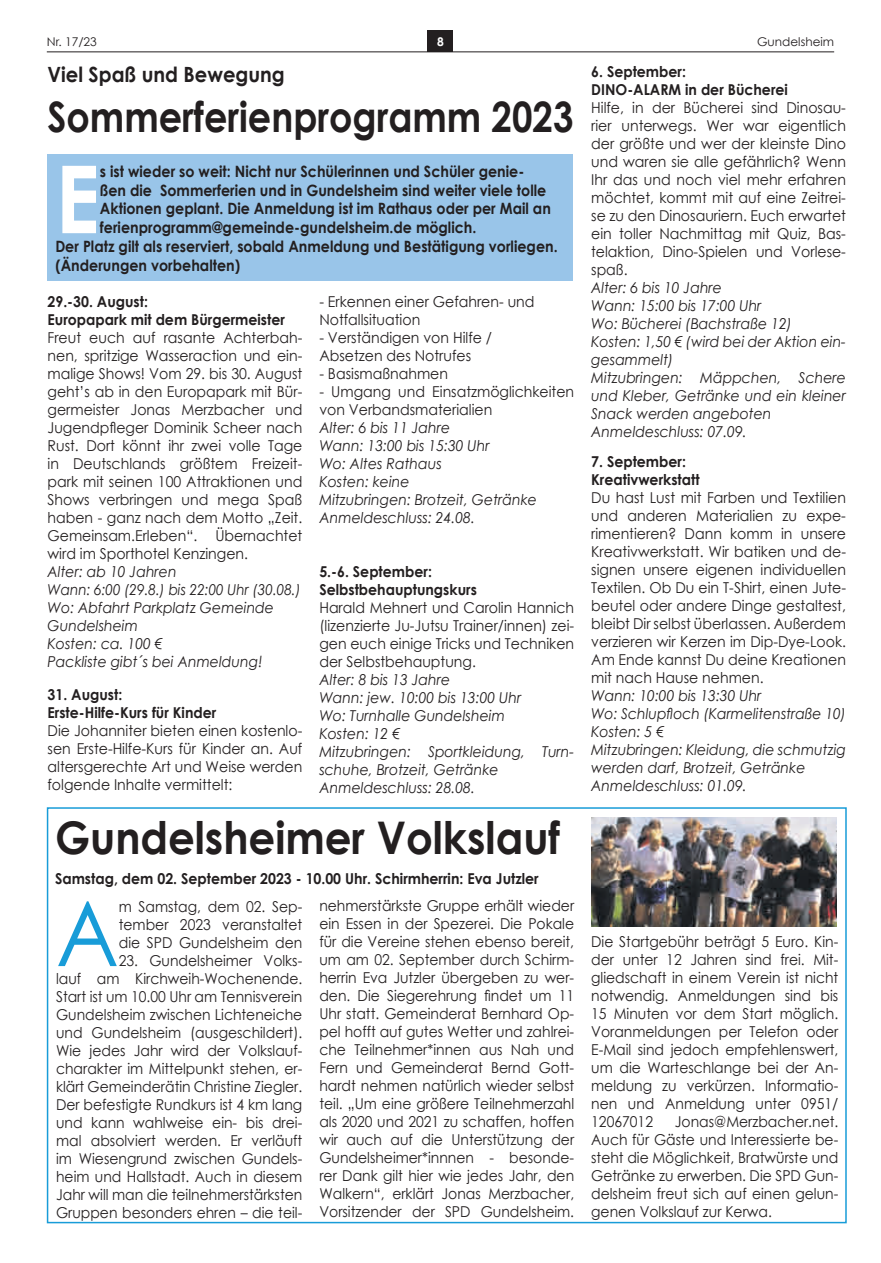
<style>
.page{position:relative;width:881px;height:1263px;background:#fff}
.page>*{position:absolute;margin:0;border:0;box-sizing:border-box;transform-origin:0 0}
.t1{font:700 93.75px "Century Gothic";color:#fff;scale:.91 1}
.t2{font:90.15px "Century Gothic";color:#189cd8;scale:.94 1}
.t3{font:700 45px "Century Gothic";color:#231f20;scale:.93 1}
.t4{font:700 42px "Century Gothic";color:#231f20;scale:.87 1}
.t5{font:700 21px "Century Gothic";color:#231f20;scale:.93 1}
.t6{font:700 15.6px "Century Gothic";color:#231f20;scale:.91 1}
.t7{font:15px/18px "Century Gothic";color:#231f20;text-align:justify;scale:.93 1}
.t8{font:15px/18px "Century Gothic";color:#231f20;text-align:justify;scale:.94 1}
.t9{font:italic 15px/18px "Century Gothic";color:#231f20;scale:.94 1}
.t10{font:700 15px/18px "Century Gothic";color:#231f20;scale:.94 1}
.t11{font:12px "Century Gothic";color:#231f20}
.t12{font:700 12px "Century Gothic";color:#fff}
</style>
<div class="page">
<div style="left:427px;top:30px;width:26px;height:22px;background:#231f20"></div>
<hr style="left:47px;top:52px;width:786px;height:1px;background:#231f20">
<div style="left:48px;top:154px;width:524px;height:127px;background:#99c5e9"></div>
<img style="left:591px;top:817px;width:244px;height:110px">
<div style="left:47px;top:807px;width:799px;height:416px;border:2px solid #189cd8"></div>
<p class="t11" style="left:47px;top:34px;width:52px">Nr. 17/23</p>
<p class="t12" style="left:437px;top:34px;width:8px">8</p>
<p class="t11" style="left:756px;top:34px;width:78px">Gundelsheim</p>
<h3 class="t5" style="left:48px;top:58px;width:256px">Viel spaß und bewegung</h3>
<h3 class="t4" style="left:48px;top:85px;width:605px">sommerferienprogramm 2023</h3>
<h1 class="t1" style="left:55px;top:128px;width:50px">E</h1>
<p class="t6" style="left:100px;top:159px;width:467px">s ist wieder so weit: nicht nur schülerinnen und schüler genie-</p>
<p class="t6" style="left:100px;top:178px;width:492px">ßen die sommerferien und in Gundelsheim sind weiter viele tolle</p>
<p class="t6" style="left:100px;top:197px;width:497px">aktionen geplant. die anmeldung ist im rathaus oder per Mail an</p>
<p class="t6" style="left:100px;top:216px;width:415px">ferienprogramm@gemeinde-gundelsheim.de möglich.</p>
<p class="t6" style="left:55px;top:234px;width:553px">der Platz gilt als reserviert, sobald anmeldung und bestätigung vorliegen.</p>
<p class="t6" style="left:55px;top:253px;width:204px">(Änderungen vorbehalten)</p>
<p class="t8" style="left:319px;top:292px;width:230px">- erkennen einer Gefahren- und notfallsituation</p>
<p class="t8" style="left:319px;top:328px;width:185px">- Verständigen von hilfe / absetzen des notrufes</p>
<p class="t8" style="left:319px;top:364px;width:138px">- Basismaßnahmen</p>
<p class="t8" style="left:319px;top:382px;width:272px">- umgang und einsatzmöglichkeiten von Verbandsmaterialien</p>
<p class="t9" style="left:319px;top:418px;width:233px">Alter: 6 bis 11 Jahre<br>Wann: 13:00 bis 15:30 Uhr<br>Wo: Altes Rathaus<br>Kosten: keine<br>Mitzubringen: Brotzeit, Getränke<br>Anmeldeschluss: 24.08.</p>
<p class="t10" style="left:48px;top:292px;width:254px">29.-30. august:<br>Europapark mit dem bürgermeister</p>
<p class="t8" style="left:48px;top:328px;width:272px">Freut euch auf rasante achterbah&shy;nen, spritzige Wasseraction und ein&shy;malige shows! Vom 29. bis 30. august geht’s ab in den europapark mit Bür&shy;germeister Jonas merzbacher und Jugendpfleger Dominik Scheer nach rust. dort könnt ihr zwei volle tage in deutschlands größtem Freizeit&shy;park mit seinen 100 attraktionen und shows verbringen und mega spaß haben - ganz nach dem motto „zeit.<br>Gemeinsam.erleben“. Übernachtet wird im sporthotel Kenzingen.</p>
<p class="t9" style="left:48px;top:562px;width:271px">Alter: ab 10 Jahren<br>Wann: 6:00 (29.8.) bis 22:00 Uhr (30.08.)<br>Wo: Abfahrt Parkplatz Gemeinde<br>Gundelsheim<br>Kosten: ca. 100 €<br>Packliste gibt´s bei Anmeldung!</p>
<p class="t10" style="left:48px;top:685px;width:181px">31. august:<br>Erste-Hilfe-Kurs für Kinder</p>
<p class="t8" style="left:48px;top:721px;width:272px">die Johanniter bieten einen kostenlo&shy;sen erste-hilfe-Kurs für Kinder an. auf altersgerechte art und Weise werden folgende inhalte vermittelt:</p>
<p class="t10" style="left:319px;top:562px;width:169px">5.-6. september: selbstbehauptungskurs</p>
<p class="t8" style="left:319px;top:598px;width:272px">harald mehnert und Carolin hannich (lizenzierte Ju-Jutsu trainer/innen) zei&shy;gen euch einige tricks und techniken der selbstbehauptung.</p>
<p class="t9" style="left:319px;top:670px;width:272px">Alter: 8 bis 13 Jahre<br>Wann: jew. 10:00 bis 13:00 Uhr<br>Wo: Turnhalle Gundelsheim<br>Kosten: 12 €<br>Mitzubringen: Sportkleidung, Turn&shy;schuhe, Brotzeit, Getränke<br>Anmeldeschluss: 28.08.</p>
<h3 class="t3" style="left:55px;top:803px;width:544px">Gundelsheimer Volkslauf</h3>
<p class="t10" style="left:55px;top:869px;width:516px">samstag, dem 02. september 2023 - 10.00 uhr. schirmherrin: Eva Jutzler</p>
<p class="t7" style="left:319px;top:896px;width:276px">nehmerstärkste Gruppe erhält wieder ein essen in der spezerei. die pokale für die Vereine stehen ebenso bereit, um am 02. september durch schirm&shy;herrin eva Jutzler übergeben zu wer&shy;den. Die Siegerehrung findet um 11 uhr statt. Gemeinderat Bernhard Op&shy;pel hofft auf gutes Wetter und zahlrei&shy;che teilnehmer*innen aus nah und Fern und Gemeinderat Bernd Gott&shy;hardt nehmen natürlich wieder selbst teil. „um eine größere teilnehmerzahl als 2020 und 2021 zu schaffen, hoffen wir auch auf die unterstützung der Gundelsheimer*innnen - besonde&shy;rer dank gilt hier wie jedes Jahr, den Walkern“, erklärt Jonas merzbacher, Vorsitzender der spd Gundelsheim.</p>
<h2 class="t2" style="left:56px;top:870px;width:68px">a</h2>
<p class="t7" style="left:119px;top:897px;width:199px">m samstag, dem 02. sep&shy;tember 2023 veranstaltet die spd Gundelsheim den</p>
<p class="t7" style="left:56px;top:951px;width:266px;text-indent:63px">23. Gundelsheimer Volks&shy;lauf am Kirchweih-Wochenende. start ist um 10.00 uhr am tennisverein Gundelsheim zwischen lichteneiche und Gundelsheim (ausgeschildert).<br>Wie jedes Jahr wird der Volkslauf&shy;charakter im mittelpunkt stehen, er&shy;klärt Gemeinderätin Christine ziegler. der befestigte rundkurs ist 4 km lang und kann wahlweise ein- bis drei&shy;mal absolviert werden. er verläuft im Wiesengrund zwischen Gundels&shy;heim und hallstadt. auch in diesem Jahr will man die teilnehmerstärksten Gruppen besonders ehren – die teil-</p>
<p class="t10" style="left:591px;top:62px;width:211px">6. september:<br>dino-alarM in der bücherei</p>
<p class="t8" style="left:591px;top:99px;width:272px">hilfe, in der Bücherei sind dinosau&shy;rier unterwegs. Wer war eigentlich der größte und wer der kleinste dino und waren sie alle gefährlich? Wenn ihr das und noch viel mehr erfahren möchtet, kommt mit auf eine zeitrei&shy;se zu den dinosauriern. euch erwartet ein toller nachmittag mit Quiz, Bas&shy;telaktion, dino-spielen und Vorlese&shy;spaß.</p>
<p class="t9" style="left:591px;top:279px;width:272px">Alter: 6 bis 10 Jahre<br>Wann: 15:00 bis 17:00 Uhr<br>Wo: Bücherei (Bachstraße 12)<br>Kosten: 1,50 € (wird bei der Aktion ein&shy;gesammelt)<br>Mitzubringen: Mäppchen, Schere und Kleber, Getränke und ein kleiner<br>Snack werden angeboten<br>Anmeldeschluss: 07.09.</p>
<p class="t10" style="left:591px;top:452px;width:117px">7. september:<br>Kreativwerkstatt</p>
<p class="t8" style="left:591px;top:489px;width:272px">du hast lust mit Farben und textilien und anderen materialien zu expe&shy;rimentieren? dann komm in unsere Kreativwerkstatt. Wir batiken und de&shy;signen unsere eigenen individuellen textilen. Ob du ein t-shirt, einen Jute&shy;beutel oder andere dinge gestaltest, bleibt dir selbst überlassen. außerdem verzieren wir Kerzen im dip-dye-look. am ende kannst du deine Kreationen mit nach hause nehmen.</p>
<p class="t9" style="left:591px;top:687px;width:272px">Wann: 10:00 bis 13:30 Uhr<br>Wo: Schlupfloch (Karmelitenstraße 10)<br>Kosten: 5 €<br>Mitzubringen: Kleidung, die schmutzig werden darf, Brotzeit, Getränke<br>Anmeldeschluss: 01.09.</p>
<p class="t7" style="left:591px;top:932px;width:267px">die startgebühr beträgt 5 euro. Kin&shy;der unter 12 Jahren sind frei. mit&shy;gliedschaft in einem Verein ist nicht notwendig. anmeldungen sind bis 15 minuten vor dem start möglich.<br>Voranmeldungen per telefon oder e-mail sind jedoch empfehlenswert, um die Warteschlange bei der an&shy;meldung zu verkürzen. informatio&shy;nen und anmeldung unter 0951/ 12067012</p>
<p class="t7" style="left:591px;top:1112px;width:267px;text-indent:84px">Jonas@merzbacher.net. auch für Gäste und interessierte be&shy;steht die möglichkeit, Bratwürste und Getränke zu erwerben. die spd Gun&shy;delsheim freut sich auf einen gelun&shy;genen Volkslauf zur Kerwa.</p>
</div>
